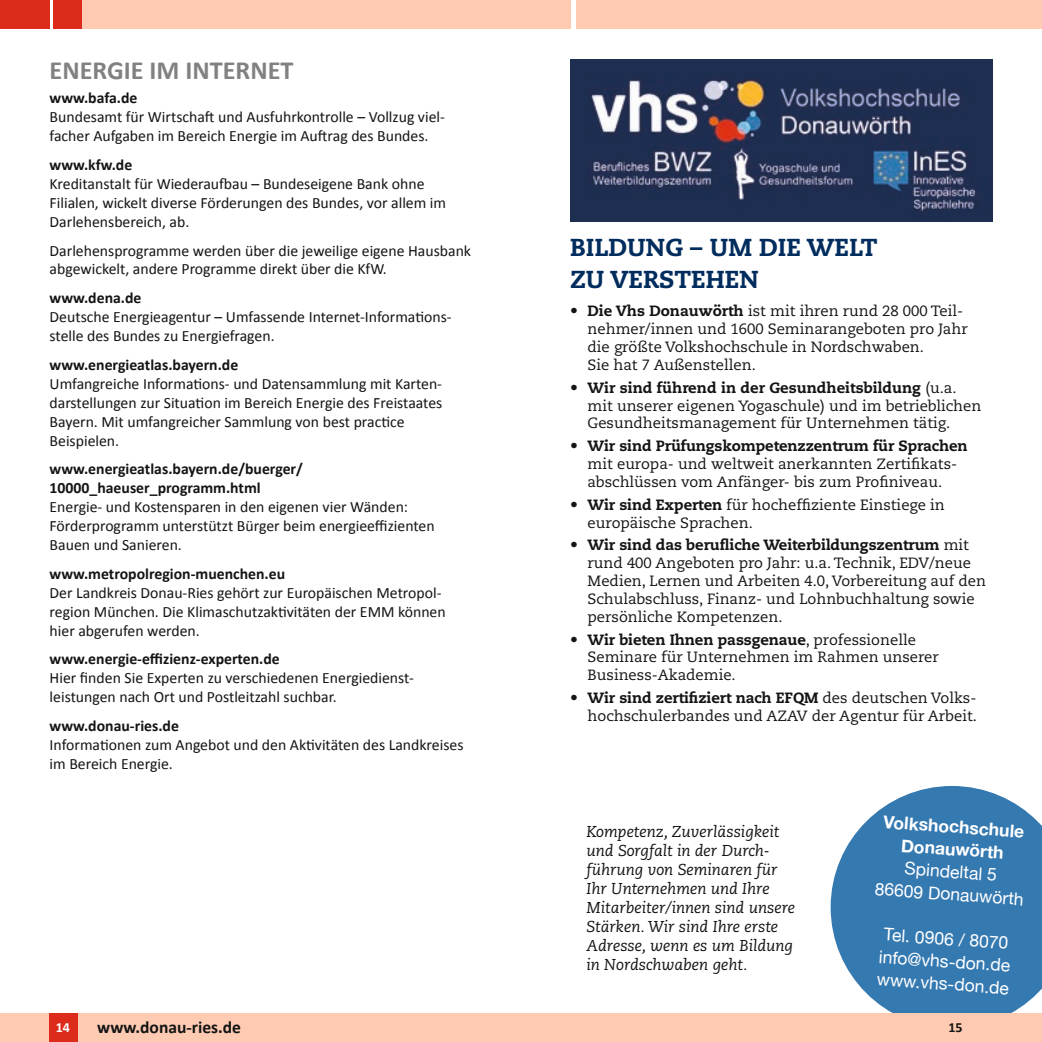
<style>
.page{position:relative;width:1042px;height:1042px;background:#fff}
.page>*{position:absolute;margin:0;border:0;box-sizing:border-box;transform-origin:0 0}
.t1{font:700 26.25px "Calibri";color:#818181}
.t2{font:800 24.5px/31.5px "Caecilia";color:#012c5e}
.t3{font:17.5px/22.4px "Helvetica Neue";color:#fff;text-align:center}
.t4{font:700 17.5px/22.4px "Helvetica Neue LT Std";color:#fff;text-align:center}
.t5{font:700 17.5px "Calibri";color:#131413}
.t6{font:15.75px/18.9px "Calibri";color:#131413}
.t7{font:700 15.75px/18.9px "Calibri";color:#131413}
.t8{font:italic 15.75px/18.9px "Caecilia";color:#131413}
.t9{font:14.88px/17.8px "Caecilia";color:#131413}
.t10{font:700 14px "Calibri";color:#fff}
.t11{font:700 14px "Calibri";color:#131413}
.s1{font-size:15.75px}
.s2{font-weight:800}
</style>
<div class="page">
<svg style="left:830px;top:786px;width:212px;height:227px;background:#528cbc"></svg>
<div style="left:63px;top:0;width:979px;height:29px;background:#ffcab2"></div>
<div style="left:571px;top:0;width:5px;height:29px;background:#fff"></div>
<img style="left:570px;top:59px;width:423px;height:162px">
<div style="left:0;top:0;width:49px;height:29px;background:#dc2a1b"></div>
<div style="left:54px;top:0;width:28px;height:29px;background:#dc2a1b"></div>
<div style="left:0;top:1013px;width:521px;height:29px;background:#ffcab2"></div>
<div style="left:50px;top:1013px;width:28px;height:29px;background:#dc2a1b"></div>
<div style="left:521px;top:1013px;width:521px;height:29px;background:#ffcab2"></div>
<h1 class="t1" style="left:50px;top:52px;width:245px">ENERGIE IM INTERNET</h1>
<p class="t7" style="left:50px;top:88px;width:89px">www.bafa.de</p>
<p class="t6" style="left:50px;top:107px;width:397px">Bundesamt für Wirtschaft und Ausfuhrkontrolle – Vollzug viel&shy;facher Aufgaben im Bereich Energie im Auftrag des Bundes.</p>
<p class="t7" style="left:50px;top:155px;width:84px">www.kfw.de</p>
<p class="t6" style="left:50px;top:174px;width:398px">Kreditanstalt für Wiederaufbau – Bundeseigene Bank ohne<br>Filialen, wickelt diverse Förderungen des Bundes, vor allem im<br>Darlehensbereich, ab.</p>
<p class="t6" style="left:50px;top:240px;width:423px">Darlehensprogramme werden über die jeweilige eigene Hausbank abgewickelt, andere Programme direkt über die KfW.</p>
<p class="t7" style="left:50px;top:288px;width:93px">www.dena.de</p>
<p class="t6" style="left:50px;top:307px;width:403px">Deutsche Energieagentur – Umfassende Internet-Informations&shy;stelle des Bundes zu Energiefragen.</p>
<p class="t7" style="left:50px;top:355px;width:190px">www.energieatlas.bayern.de</p>
<p class="t6" style="left:50px;top:374px;width:394px">Umfangreiche Informations- und Datensammlung mit Karten&shy;darstellungen zur Situation im Bereich Energie des Freistaates Bayern. Mit umfangreicher Sammlung von best practice Beispielen.</p>
<p class="t7" style="left:50px;top:459px;width:255px">www.energieatlas.bayern.de/buerger/<br>10000_haeuser_programm.html</p>
<p class="t6" style="left:50px;top:497px;width:386px">Energie- und Kostensparen in den eigenen vier Wänden:<br>Förderprogramm unterstützt Bürger beim energieeffizienten<br>Bauen und Sanieren.</p>
<p class="t7" style="left:50px;top:563px;width:237px">www.metropolregion-muenchen.eu</p>
<p class="t6" style="left:50px;top:582px;width:398px">Der Landkreis Donau-Ries gehört zur Europäischen Metropol&shy;region München. Die Klimaschutzaktivitäten der EMM können hier abgerufen werden.</p>
<p class="t7" style="left:50px;top:649px;width:232px">www.energie-effizienz-experten.de</p>
<p class="t6" style="left:50px;top:668px;width:366px">Hier finden Sie Experten zu verschiedenen Energiedienst&shy;leistungen nach Ort und Postleitzahl suchbar.</p>
<p class="t7" style="left:50px;top:716px;width:131px">www.donau-ries.de</p>
<p class="t6" style="left:50px;top:735px;width:415px">Informationen zum Angebot und den Aktivitäten des Landkreises im Bereich Energie.</p>
<h2 class="t2" style="left:570px;top:232px;width:309px">BILDUNG – UM DIE WELT<br>ZU VERSTEHEN</h2>
<p class="t9" style="left:587px;top:302px;width:382px;text-indent:-18px"><span class="s1">•</span> <span class="s2">Die Vhs Donauwörth</span> ist mit ihren rund 28 000 Teil&shy;nehmer/innen und 1600 Seminarangeboten pro Jahr die größte Volkshochschule in Nordschwaben.<br>Sie hat 7 Außenstellen.</p>
<p class="t9" style="left:587px;top:379px;width:395px;text-indent:-18px"><span class="s1">•</span> <span class="s2">Wir sind führend in der Gesundheitsbildung</span> (u.a. mit unserer eigenen Yogaschule) und im betrieblichen<br>Gesundheitsmanagement für Unternehmen tätig.</p>
<p class="t9" style="left:570px;top:437px;width:399px;text-align:center"><span class="s1">•</span> <span class="s2">Wir sind Prüfungskompetenzzentrum für Sprachen </span>mit europa- und weltweit anerkannten Zertifikats&shy;abschlüssen vom Anfänger- bis zum Profiniveau.</p>
<p class="t9" style="left:587px;top:496px;width:359px;text-indent:-18px"><span class="s1">•</span> <span class="s2">Wir sind Experten</span> für hocheffiziente Einstiege in europäische Sprachen.</p>
<p class="t9" style="left:587px;top:536px;width:400px;text-indent:-18px"><span class="s1">•</span> <span class="s2">Wir sind das berufliche Weiterbildungszentrum</span> mit rund 400 Angeboten pro Jahr: u.a. Technik, EDV/neue Medien, Lernen und Arbeiten 4.0, Vorbereitung auf den Schulabschluss, Finanz- und Lohnbuchhaltung sowie persönliche Kompetenzen.</p>
<p class="t9" style="left:587px;top:631px;width:353px;text-indent:-18px"><span class="s1">•</span> <span class="s2">Wir bieten Ihnen passgenaue</span>, professionelle<br>Seminare für Unternehmen im Rahmen unserer<br>Business-Akademie.</p>
<p class="t9" style="left:570px;top:689px;width:408px;text-align:right"><span class="s1">•</span> <span class="s2">Wir sind zertifiziert nach EFQM</span> des deutschen Volks&shy;hochschulerbandes und AZAV der Agentur für Arbeit.</p>
<p class="t8" style="left:586px;top:823px;width:210px">Kompetenz, Zuverlässigkeit und Sorgfalt in der Durch&shy;führung von Seminaren für<br>Ihr Unternehmen und Ihre<br>Mitarbeiter/innen sind unsere<br>Stärken. Wir sind Ihre erste<br>Adresse, wenn es um Bildung in Nordschwaben geht.</p>
<p class="t4" style="left:884px;top:810px;width:142px;rotate:4deg">Volkshochschule<br>Donauwörth</p>
<p class="t3" style="left:877px;top:856px;width:151px;rotate:4deg">Spindeltal 5<br>86609 Donauwörth</p>
<p class="t3" style="left:881px;top:924px;width:134px;text-align:left;rotate:4deg">Tel. 0906 / 8070 info@vhs-don.de www.vhs-don.de</p>
<p class="t10" style="left:56px;top:1017px;width:16px">14</p>
<p class="t5" style="left:97px;top:1014px;width:145px">www.donau-ries.de</p>
<p class="t11" style="left:948px;top:1017px;width:16px">15</p>
</div>
